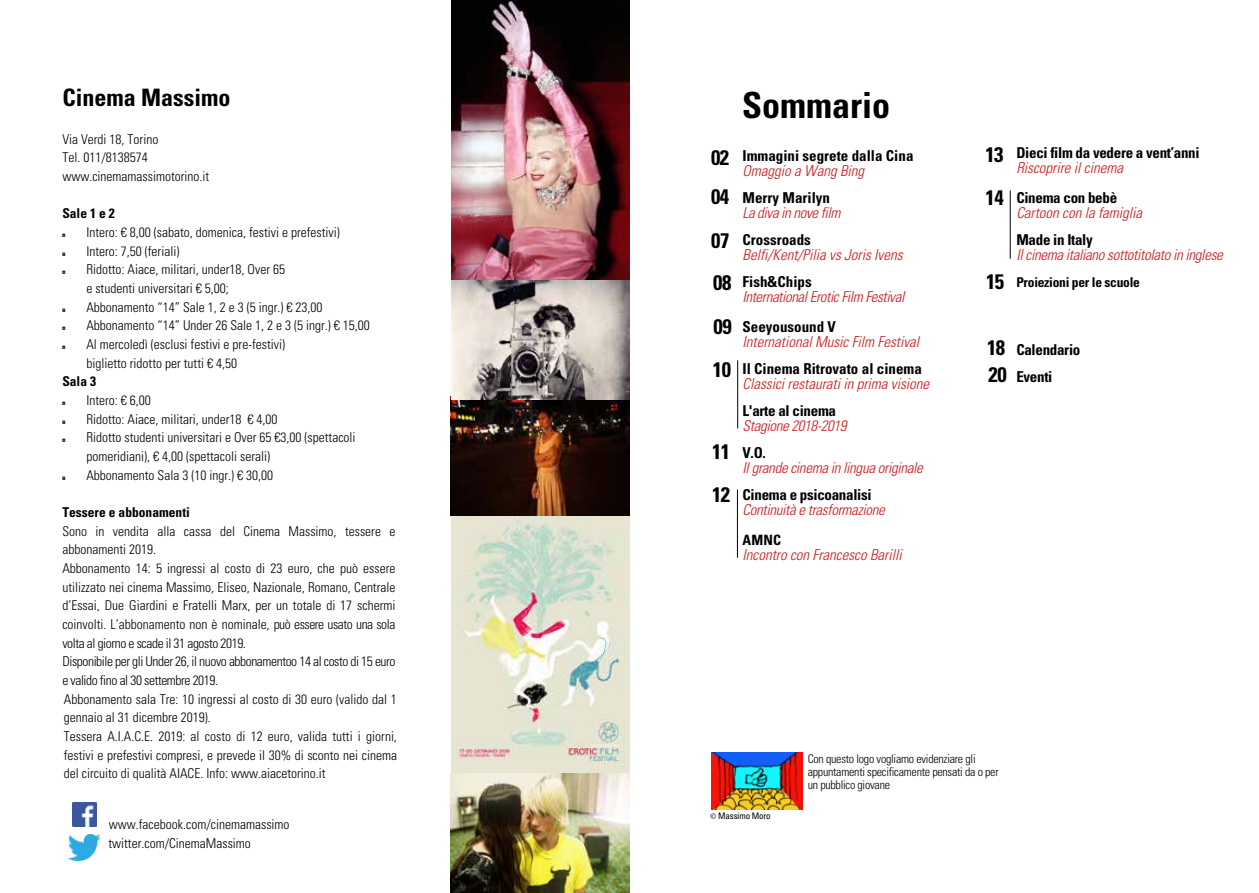
<style>
.page{position:relative;width:1259px;height:893px;background:#fff}
.page>*{position:absolute;margin:0;border:0;box-sizing:border-box;transform-origin:0 0}
.t1{font:700 condensed 36px "Univers";color:#000}
.t2{font:700 condensed 24px "Univers";color:#000}
.t3{font:700 condensed 21px/39.3px "Univers";letter-spacing:-.02em;color:#000}
.t4{font:700 condensed 15px/27px "Univers";letter-spacing:-.01em;color:#000}
.t5{font:italic 300 condensed 15px "Univers";color:#cd1619}
.t6{font:italic 300 condensed 15px "Univers";letter-spacing:-.02em;color:#cd1619}
.t7{font:italic 300 condensed 15px "Univers";letter-spacing:-.025em;color:#cd1619}
.t8{font:700 condensed 14.25px "Univers";color:#000}
.t9{font:300 condensed 13.5px/18.6px "Univers";color:#000}
.t10{font:700 condensed 13.5px "Univers";color:#000}
.t11{font:700 condensed 13.5px "Univers";letter-spacing:-.02em;color:#000}
.t12{font:300 condensed 12px/13.2px "Univers";letter-spacing:-.02em;color:#000}
.t13{font:condensed 9px "Univers";letter-spacing:-.02em;color:#000}
.s1{font-family:"Minion Pro";font-stretch:normal}
</style>
<div class="page">
<img style="left:451px;top:1px;width:178px;height:396px">
<img style="left:711px;top:753px;width:91px;height:56px">
<img style="left:450px;top:397px;width:179px;height:496px">
<img style="left:67px;top:835px;width:34px;height:26px">
<img style="left:73px;top:803px;width:24px;height:23px">
<hr style="left:737px;top:360px;width:1px;height:68px;background:#000">
<hr style="left:737px;top:490px;width:1px;height:68px;background:#000">
<hr style="left:1010px;top:190px;width:1px;height:69px;background:#000">
<h2 class="t2" style="left:62px;top:83px;width:169px">Cinema Massimo</h2>
<p class="t9" style="left:62px;top:130px;width:148px">Via Verdi 18, Torino<br>Tel. 011/8138574 www.cinemamassimotorino.it</p>
<p class="t10" style="left:62px;top:205px;width:54px">Sale 1 e 2</p>
<p class="t9" style="left:62px;top:223px;width:279px">✔ Intero: € 8,00 (sabato, domenica, festivi e prefestivi)</p>
<p class="t9" style="left:62px;top:242px;width:118px">✔ Intero: 7,50 (feriali)</p>
<p class="t9" style="left:86px;top:260px;width:200px;text-indent:-24px">✔ Ridotto: Aiace, militari, under18, Over 65 e studenti universitari € 5,00;</p>
<p class="t9" style="left:62px;top:298px;width:262px">✔ Abbonamento “14” Sale 1, 2 e 3 (5 ingr.) € 23,00</p>
<p class="t9" style="left:62px;top:316px;width:309px">✔ Abbonamento “14” Under 26 Sale 1, 2 e 3 (5 ingr.) € 15,00</p>
<p class="t9" style="left:86px;top:335px;width:200px;text-indent:-24px">✔ Al mercoledì (esclusi festivi e pre-festivi) biglietto ridotto per tutti € 4,50</p>
<p class="t10" style="left:62px;top:373px;width:35px">Sala 3</p>
<p class="t9" style="left:62px;top:391px;width:90px">✔ Intero: € 6,00</p>
<p class="t9" style="left:62px;top:410px;width:217px">✔ Ridotto: Aiace, militari, under18 € 4,00</p>
<p class="t9" style="left:86px;top:428px;width:271px;text-indent:-24px">✔ Ridotto studenti universitari e Over 65 €3,00 (spettacoli pomeridiani), € 4,00 (spettacoli serali)</p>
<p class="t9" style="left:62px;top:466px;width:212px">✔ Abbonamento Sala 3 (10 ingr.) € 30,00</p>
<p class="t10" style="left:62px;top:504px;width:129px">Tessere e abbonamenti</p>
<p class="t9" style="left:62px;top:522px;width:336px">Sono in vendita alla cassa del Cinema Massimo, tessere e abbonamenti 2019.<br>Abbonamento 14: 5 ingressi al costo di 23 euro, che può essere utilizzato nei cinema Massimo, Eliseo, Nazionale, Romano, Centrale d’Essai, Due Giardini e Fratelli Marx, per un totale di 17 schermi coinvolti. L’abbonamento non è nominale, può essere usato una sola volta al giorno e scade il 31 agosto 2019.<br>Disponibile per gli Under 26, il nuovo abbonamentoo 14 al costo di 15 euro e valido fino al 30 settembre 2019.<br>Abbonamento sala Tre: 10 ingressi al costo di 30 euro (valido dal 1 gennaio al 31 dicembre 2019).<br>Tessera A.I.A.C.E. 2019: al costo di 12 euro, valida tutti i giorni, festivi e prefestivi compresi, e prevede il 30% di sconto nei cinema del circuito di qualità AIACE. Info: www.aiacetorino.it</p>
<p class="t9" style="left:108px;top:815px;width:183px">www.facebook.com/cinemamassimo twitter.com/CinemaMassimo</p>
<h3 class="t3" style="left:711px;top:138px;width:20px">02<br>04</h3>
<h3 class="t3" style="left:711px;top:220px;width:20px">07</h3>
<h3 class="t3" style="left:713px;top:263px;width:20px">08</h3>
<h3 class="t3" style="left:713px;top:307px;width:20px">09</h3>
<h3 class="t3" style="left:713px;top:350px;width:20px">10</h3>
<h3 class="t3" style="left:712px;top:432px;width:20px">11</h3>
<h3 class="t3" style="left:712px;top:474px;width:20px">12</h3>
<h1 class="t1" style="left:742px;top:83px;width:149px">Sommario</h1>
<p class="t4" style="left:742px;top:142px;width:172px">Immagini segrete dalla Cina</p>
<p class="t5" style="left:742px;top:162px;width:123px">Omaggio a Wang Bing</p>
<p class="t4" style="left:742px;top:184px;width:89px">Merry Marilyn</p>
<p class="t7" style="left:742px;top:204px;width:99px">La diva in nove film</p>
<p class="t4" style="left:742px;top:226px;width:70px">Crossroads</p>
<p class="t5" style="left:742px;top:246px;width:161px">Belfi/Kent/Pilia vs Joris Ivens</p>
<p class="t4" style="left:742px;top:268px;width:71px">Fish&amp;Chips</p>
<p class="t7" style="left:742px;top:288px;width:163px">International Erotic Film Festival</p>
<p class="t4" style="left:742px;top:313px;width:95px">Seeyousound V</p>
<p class="t5" style="left:742px;top:333px;width:178px">International Music Film Festival</p>
<p class="t4" style="left:742px;top:355px;width:181px">Il Cinema Ritrovato al cinema</p>
<p class="t5" style="left:742px;top:375px;width:188px">Classici restaurati in prima visione</p>
<p class="t4" style="left:742px;top:397px;width:95px">L'arte al cinema</p>
<p class="t6" style="left:742px;top:417px;width:105px">Stagione 2018-2019</p>
<p class="t4" style="left:742px;top:439px;width:25px">V.O.</p>
<p class="t6" style="left:742px;top:459px;width:182px">Il grande cinema in lingua originale</p>
<p class="t4" style="left:742px;top:481px;width:130px">Cinema e psicoanalisi</p>
<p class="t6" style="left:742px;top:501px;width:144px">Continuità e trasformazione</p>
<p class="t8" style="left:742px;top:531px;width:40px">AMNC</p>
<p class="t5" style="left:742px;top:546px;width:161px">Incontro con Francesco Barilli</p>
<h3 class="t3" style="left:985px;top:135px;width:20px">13</h3>
<h3 class="t3" style="left:985px;top:178px;width:20px">14</h3>
<h3 class="t3" style="left:986px;top:262px;width:20px">15</h3>
<p class="t4" style="left:1016px;top:139px;width:185px">Dieci film da vedere a vent’anni</p>
<p class="t5" style="left:1016px;top:159px;width:108px">Riscoprire il cinema</p>
<p class="t4" style="left:1016px;top:184px;width:102px">Cinema con bebè</p>
<p class="t5" style="left:1016px;top:204px;width:127px">Cartoon con la famiglia</p>
<p class="t4" style="left:1016px;top:226px;width:78px">Made in Italy</p>
<p class="t6" style="left:1016px;top:246px;width:208px">Il cinema italiano sottotitolato in inglese</p>
<p class="t11" style="left:1016px;top:274px;width:125px">Proiezioni per le scuole</p>
<h3 class="t3" style="left:987px;top:328px;width:20px">18</h3>
<h3 class="t3" style="left:988px;top:355px;width:20px">20</h3>
<p class="t4" style="left:1016px;top:336px;width:65px">Calendario<br>Eventi</p>
<p class="t13" style="left:710px;top:810px;width:62px"><span class="s1">©</span> Massimo Moro</p>
<p class="t12" style="left:808px;top:752px;width:192px">Con questo logo vogliamo evidenziare gli appuntamenti specificamente pensati da o per un pubblico giovane</p>
</div>
